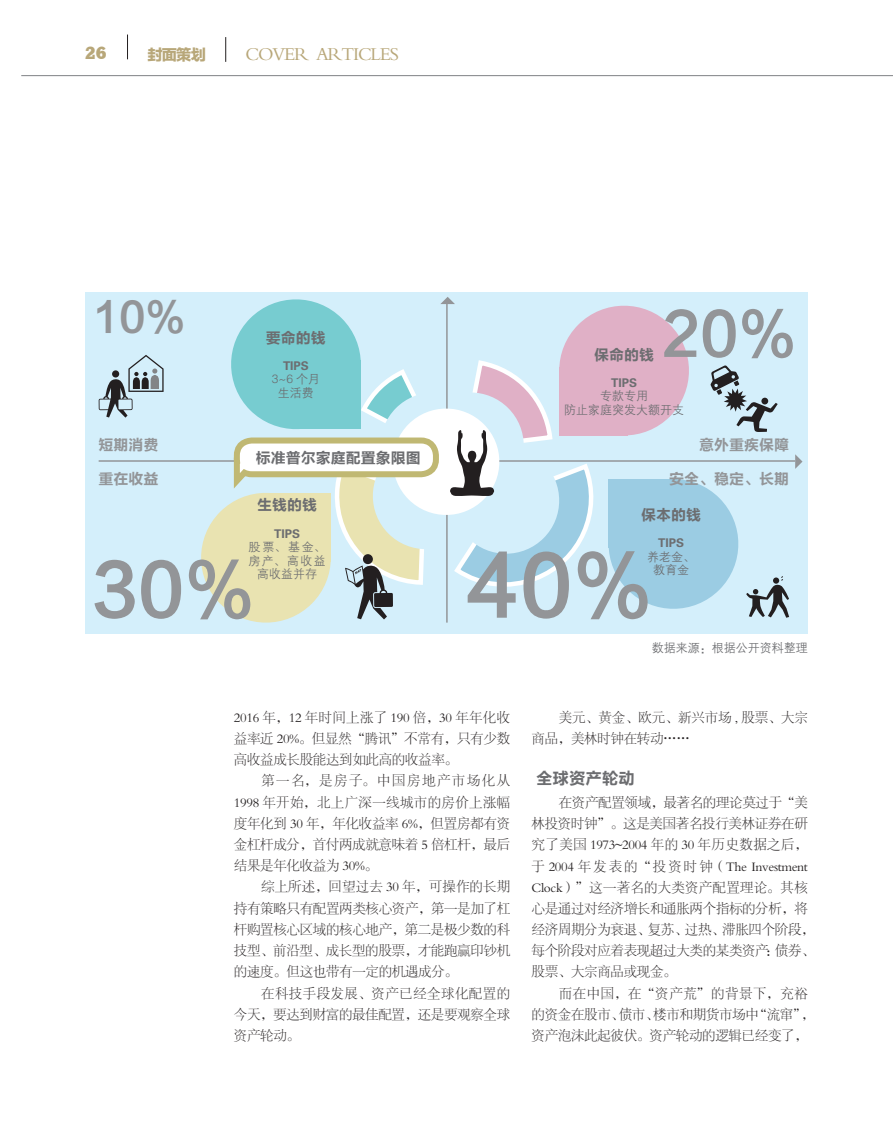
<style>
.page{position:relative;width:893px;height:1127px;background:#fff}
.page>*{position:absolute;margin:0;border:0;box-sizing:border-box;transform-origin:0 0}
.t1{font:80.25px "FZLTCHJW GB1 0";color:#939598}
.t2{font:70.65px "FZLTCHJW GB1 0";color:#939598}
.t3{font:58.2px "FZLTCHJW GB1 0";color:#939598}
.t4{font:40.2px "FZLTCHJW GB1 0";color:#939598}
.t5{font:18.9px "FZBSJW GB1 0";letter-spacing:-.065em;color:#b8a779}
.t6{font:800 16.95px "Stymie BT";color:#b8a779}
.小标题段前后{font:16.5px "FZLTCHJW GB1 0";color:#6c6d70}
.t7{font:15.15px "FZLTTHK GBK1 0";color:#b8a779}
.t8{font:15px "FZLTCHJW GB1 0";color:#6c6d70}
.t9{font:15px "FZLTCHJW GB1 0";color:#939598}
.正文{font:13.5px/21.1px "FZSYJW GB1 0";letter-spacing:-.025em;color:#231f20;text-align:justify}
.t10{font:12px "FZZDXJW GB1 0";color:#6c6d70}
.t11{font:12px/13.5px "FZZDXJW GB1 0";letter-spacing:.11em;color:#6c6d70;text-align:center}
.t12{font:12px "FZDHTJW GB1 0";color:#6c6d70}
.s1{font-family:"Sim Sun"}
</style>
<div class="page">
<svg style="left:127px;top:35px;width:1px;height:24px"></svg>
<svg style="left:225px;top:37px;width:1px;height:25px"></svg>
<hr style="left:21px;top:75px;width:872px;height:1px;background:#808285">
<div style="left:85px;top:292px;width:723px;height:342px;background:#d4effb"></div>
<hr style="left:99px;top:460px;width:696px;height:2px;background:#939598">
<svg style="left:99px;top:355px;width:65px;height:63px"></svg>
<svg style="left:195px;top:297px;width:594px;height:326px"></svg>
<svg style="left:795px;top:454px;width:7px;height:15px"></svg>
<p class="t6" style="left:85px;top:43px;width:23px">26</p>
<p class="t7" style="left:147px;top:46px;width:60px">封面策划</p>
<h3 class="t5" style="left:246px;top:43px;width:155px">COVER ARTICLES</h3>
<p class="t4" style="left:95px;top:295px;width:93px">10%</p>
<p class="t9" style="left:99px;top:437px;width:61px">短期消费</p>
<p class="t9" style="left:99px;top:471px;width:61px">重在收益</p>
<p class="t8" style="left:266px;top:329px;width:61px">要命的钱</p>
<p class="t12" style="left:283px;top:359px;width:27px">TIPS</p>
<p class="t10" style="left:272px;top:373px;width:50px">3~6 个月</p>
<p class="t10" style="left:278px;top:386px;width:37px">生活费</p>
<p class="t8" style="left:256px;top:450px;width:166px">标准普尔家庭配置象限图</p>
<p class="t8" style="left:257px;top:497px;width:61px">生钱的钱</p>
<p class="t8" style="left:594px;top:346px;width:61px">保命的钱</p>
<p class="t3" style="left:662px;top:302px;width:136px">20%</p>
<p class="t12" style="left:611px;top:376px;width:27px">TIPS</p>
<p class="t10" style="left:600px;top:390px;width:49px">专款专用</p>
<p class="t10" style="left:564px;top:403px;width:121px">防止家庭突发大额开支</p>
<p class="t9" style="left:699px;top:437px;width:91px">意外重疾保障</p>
<p class="t9" style="left:669px;top:471px;width:121px">安全、稳定、长期</p>
<p class="t8" style="left:641px;top:507px;width:61px">保本的钱</p>
<p class="t12" style="left:274px;top:527px;width:27px">TIPS</p>
<p class="t11" style="left:249px;top:540px;width:79px">股票、基金、房产、高收益高收益并存</p>
<p class="t12" style="left:658px;top:537px;width:27px">TIPS</p>
<p class="t1" style="left:466px;top:542px;width:188px">40%</p>
<p class="t10" style="left:647px;top:550px;width:49px">养老金、</p>
<p class="t10" style="left:653px;top:564px;width:37px">教育金</p>
<p class="t2" style="left:92px;top:551px;width:165px">30%</p>
<p class="t10" style="left:652px;top:641px;width:157px">数据来源：根据公开资料整理</p>
<p class="正文" style="left:234px;top:707px;width:278px">2016 年，12 年时间上涨了 190 倍，30 年年化收益率近 20%。但显然“腾讯”不常有，只有少数高收益成长股能达到如此高的收益率。</p>
<p class="正文" style="left:234px;top:770px;width:278px;text-indent:27px">第一名，是房子。中国房地产市场化从1998 年开始，北上广深一线城市的房价上涨幅度年化到 30 年，年化收益率 6%，但置房都有资金杠杆成分，首付两成就意味着 5 倍杠杆，最后结果是年化收益为 30%。</p>
<p class="正文" style="left:234px;top:876px;width:278px;text-indent:27px">综上所述，回望过去 30 年，可操作的长期持有策略只有配置两类核心资产，第一是加了杠杆购置核心区域的核心地产，第二是极少数的科技型、前沿型、成长型的股票，才能跑赢印钞机的速度。但这也带有一定的机遇成分。</p>
<p class="正文" style="left:234px;top:983px;width:278px;text-indent:27px">在科技手段发展、资产已经全球化配置的今天，要达到财富的最佳配置，还是要观察全球资产轮动。</p>
<p class="正文" style="left:531px;top:707px;width:278px;text-indent:27px">美元、黄金、欧元、新兴市场 , 股票、大宗商品，美林时钟在转动<span class="s1">……</span></p>
<p class="小标题段前后" style="left:536px;top:769px;width:100px">全球资产轮动</p>
<p class="正文" style="left:531px;top:792px;width:285px;text-align:left;text-indent:27px">在资产配置领域，最著名的理论莫过于“美林投资时钟”。这是美国著名投行美林证券在研究了美国 1973~2004 年的 30 年历史数据之后，于 2004 年发表的“ 投资时钟（The Investment<br>Clock）”这一著名的大类资产配置理论。其核心是通过对经济增长和通胀两个指标的分析，将经济周期分为衰退、复苏、过热、滞胀四个阶段，每个阶段对应着表现超过大类的某类资产：债券、股票、大宗商品或现金。</p>
<p class="正文" style="left:531px;top:983px;width:285px;text-align:left;text-indent:27px">而在中国，在“资产荒”的背景下，充裕的资金在股市、债市、楼市和期货市场中“流窜”，资产泡沫此起彼伏。资产轮动的逻辑已经变了，</p>
</div>
